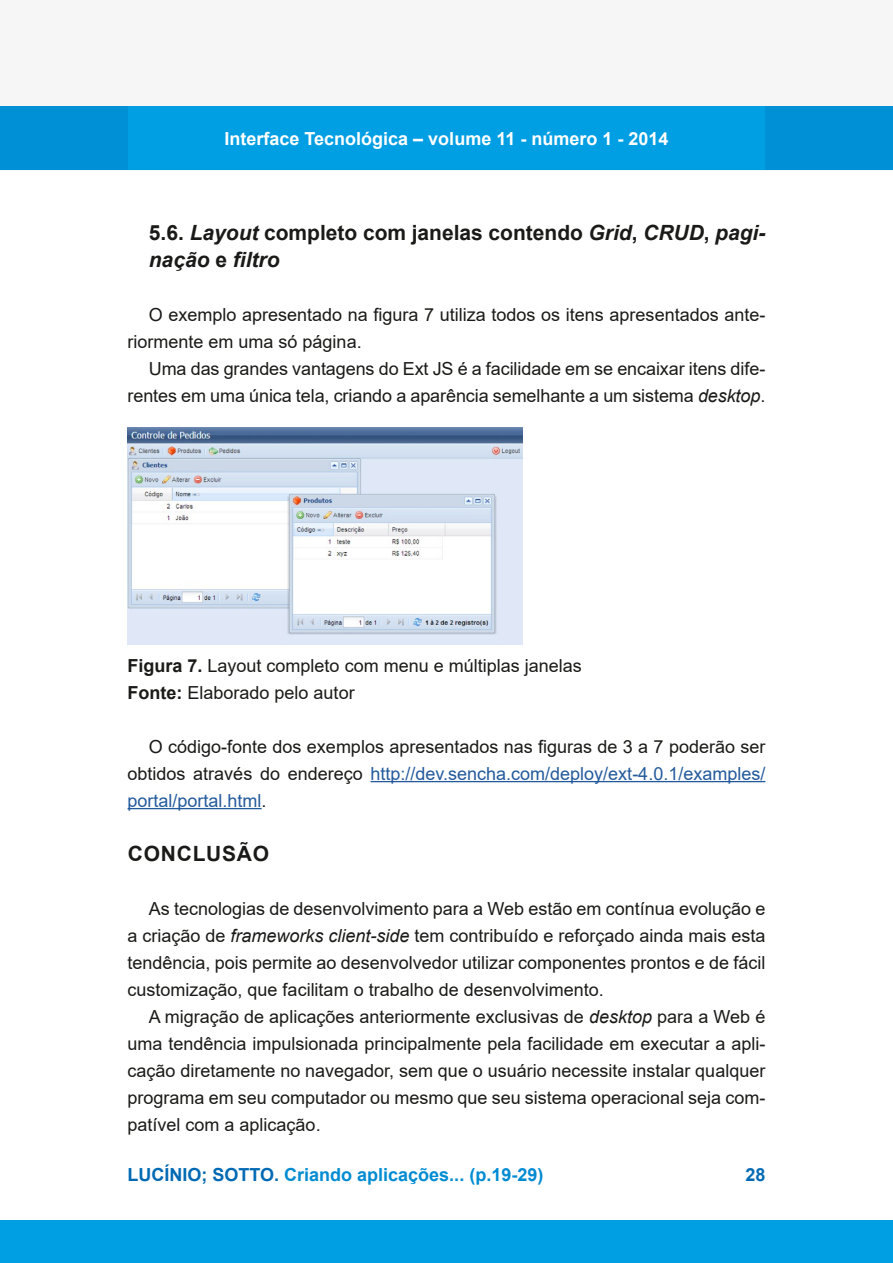
<style>
.page{position:relative;width:893px;height:1263px;background:#fff}
.page>*{position:absolute;margin:0;border:0;box-sizing:border-box;transform-origin:0 0}
.Títulos_do_artigo{font:700 21px/27px "Arial";color:#1a1a18}
.Títulos_do_artigo-2{font:700 21px "Arial";letter-spacing:.035em;color:#1a1a18}
.Corpo{font:18px/27px "Arial";color:#1a1a18;text-align:justify}
.t1{font:700 18px "Arial";color:#008bd2}
.t2{font:700 18px "Arial";color:#fff}
.t3{font:700 18px "Arial";color:#0069b4}
.s1{font-style:italic}
.s2{font-weight:700}
.s3{color:#245a9c}
.s4{color:#0069b4}
</style>
<div class="page">
<div style="left:0;top:0;width:893px;height:170px;background:#f6f6f6"></div>
<div style="left:0;top:1220px;width:893px;height:43px;background:#009ee3"></div>
<div style="left:0;top:106px;width:893px;height:64px;background:#009ee3"></div>
<div style="left:0;top:106px;width:128px;height:64px;background:#0090d6"></div>
<div style="left:765px;top:106px;width:128px;height:64px;background:#0090d6"></div>
<hr style="left:370px;top:781px;width:395px;height:1px;background:#245a9c">
<hr style="left:128px;top:808px;width:134px;height:1px;background:#245a9c">
<img style="left:128px;top:427px;width:394px;height:218px">
<p class="t2" style="left:225px;top:126px;width:445px">Interface Tecnológica – volume 11 - número 1 - 2014</p>
<p class="Títulos_do_artigo" style="left:149px;top:219px;width:618px">5.6. <span class="s1">Layout</span> completo com janelas contendo <span class="s1">Grid</span>, <span class="s1">CRUD</span>, <span class="s1">pagi&shy;nação</span> e <span class="s1">filtro</span></p>
<p class="Corpo" style="left:128px;top:301px;width:639px;text-indent:21px">O exemplo apresentado na figura 7 utiliza todos os itens apresentados ante&shy;riormente em uma só página.</p>
<p class="Corpo" style="left:128px;top:355px;width:639px;text-align:right">Uma das grandes vantagens do Ext JS é a facilidade em se encaixar itens dife&shy;rentes em uma única tela, criando a aparência semelhante a um sistema <span class="s1">desktop</span>.</p>
<p class="Corpo" style="left:128px;top:652px;width:456px"><span class="s2">Figura 7.</span> Layout completo com menu e múltiplas janelas</p>
<p class="Corpo" style="left:128px;top:679px;width:229px"><span class="s2">Fonte:</span> Elaborado pelo autor</p>
<p class="Corpo" style="left:128px;top:733px;width:639px;text-indent:21px">O código-fonte dos exemplos apresentados nas figuras de 3 a 7 poderão ser obtidos através do endereço <span class="s3">http://dev.sencha.com/deploy/ext-4.0.1/examples/ portal/portal.html</span>.</p>
<p class="Títulos_do_artigo-2" style="left:128px;top:838px;width:143px">CONCLUSÃO</p>
<p class="Corpo" style="left:128px;top:895px;width:639px;text-indent:21px">As tecnologias de desenvolvimento para a Web estão em contínua evolução e a criação de <span class="s1">frameworks client-side</span> tem contribuído e reforçado ainda mais esta tendência, pois permite ao desenvolvedor utilizar componentes prontos e de fácil customização, que facilitam o trabalho de desenvolvimento.</p>
<p class="Corpo" style="left:128px;top:1003px;width:639px;text-indent:21px">A migração de aplicações anteriormente exclusivas de <span class="s1">desktop</span> para a Web é uma tendência impulsionada principalmente pela facilidade em executar a apli&shy;cação diretamente no navegador, sem que o usuário necessite instalar qualquer programa em seu computador ou mesmo que seu sistema operacional seja com&shy;patível com a aplicação.</p>
<p class="t1" style="left:128px;top:1162px;width:417px"><span class="s4">LUCÍNIO; SOTTO.</span> Criando aplicações... (p.19-29)</p>
<p class="t3" style="left:745px;top:1162px;width:22px">28</p>
</div>
